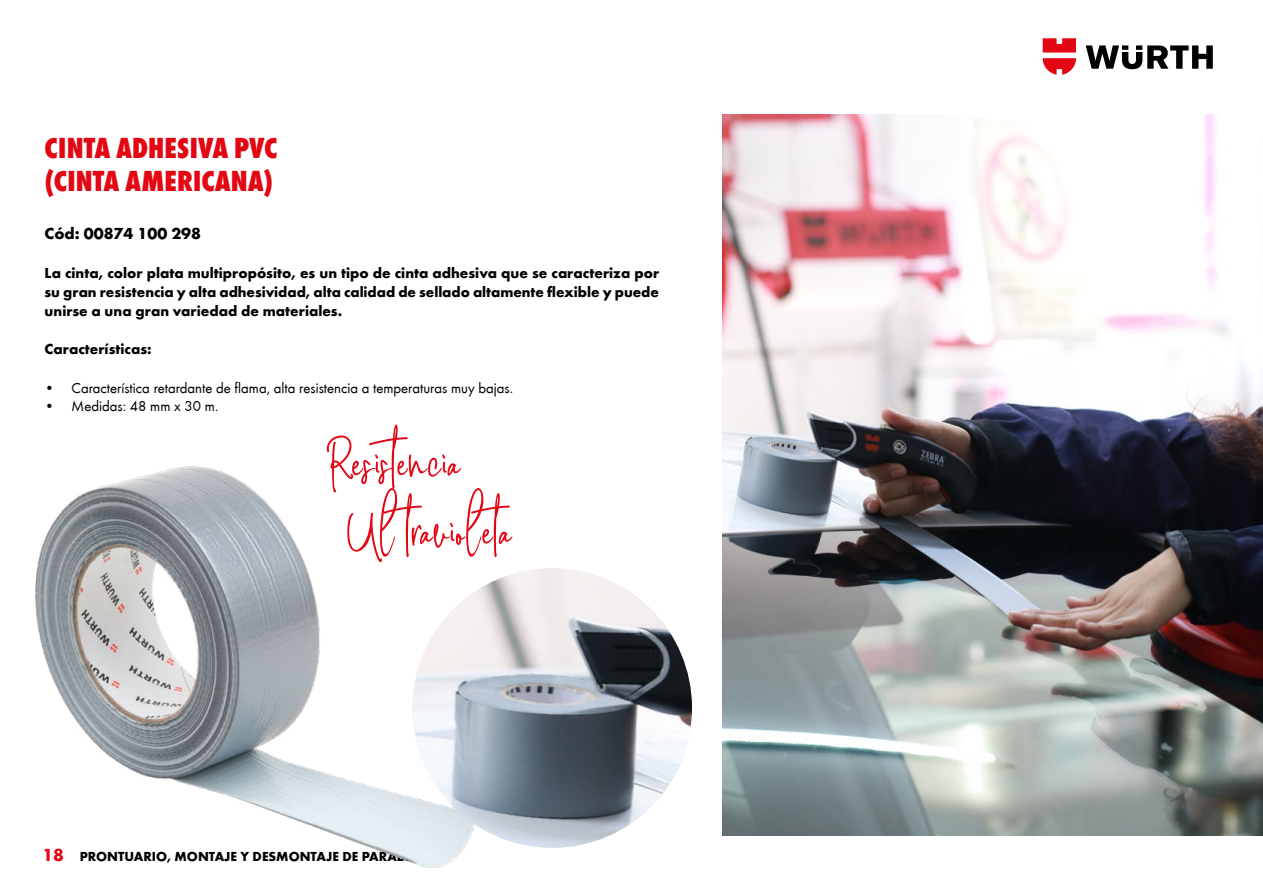
<style>
.page{position:relative;width:1263px;height:893px;background:#fff}
.page>*{position:absolute;margin:0;border:0;box-sizing:border-box;transform-origin:0 0}
.t1{font:62.25px/68.4px "Pink Script";letter-spacing:.02em;color:#e30613}
.t2{font:800 condensed 30px/33px "Wuerth";letter-spacing:.005em;color:#e30613}
.t3{font:700 16.5px "Wuerth";color:#000}
.t4{font:700 15px/19.2px "Wuerth";color:#000;text-align:justify}
.t5{font:15px "Wuerth";color:#000}
.t6{font:700 13.5px "Wuerth";color:#000}
.s1{font-size:18px;color:#e30613}
</style>
<div class="page">
<svg style="left:1086px;top:45px;width:127px;height:24px"></svg>
<svg style="left:1043px;top:38px;width:33px;height:37px"></svg>
<img style="left:35px;top:466px;width:482px;height:402px">
<img style="left:723px;top:115px;width:540px;height:721px">
<img style="left:412px;top:568px;width:280px;height:280px;border-radius:140px">
<h2 class="t2" style="left:45px;top:129px;width:234px">CINTA ADHESIVA PVC (CINTA AMERICANA)</h2>
<p class="t3" style="left:45px;top:222px;width:158px">Cód: 00874 100 298</p>
<p class="t4" style="left:45px;top:262px;width:616px">La cinta, color plata multipropósito, es un tipo de cinta adhesiva que se caracteriza por su gran resistencia y alta adhesividad, alta calidad de sellado altamente flexible y puede unirse a una gran variedad de materiales.</p>
<p class="t4" style="left:45px;top:339px;width:109px">Características:</p>
<p class="t5" style="left:45px;top:377px;width:470px">• Característica retardante de flama, alta resistencia a temperaturas muy bajas.</p>
<p class="t5" style="left:45px;top:395px;width:175px">• Medidas: 48 mm x 30 m.</p>
<h1 class="t1" style="left:347px;top:428px;width:187px;text-indent:-21px">Resistencia<br>Ul travioleta</h1>
<p class="t6" style="left:43px;top:846px;width:402px"><span class="s1">18</span> PRONTUARIO, MONTAJE Y DESMONTAJE DE PARABRISAS</p>
</div>
